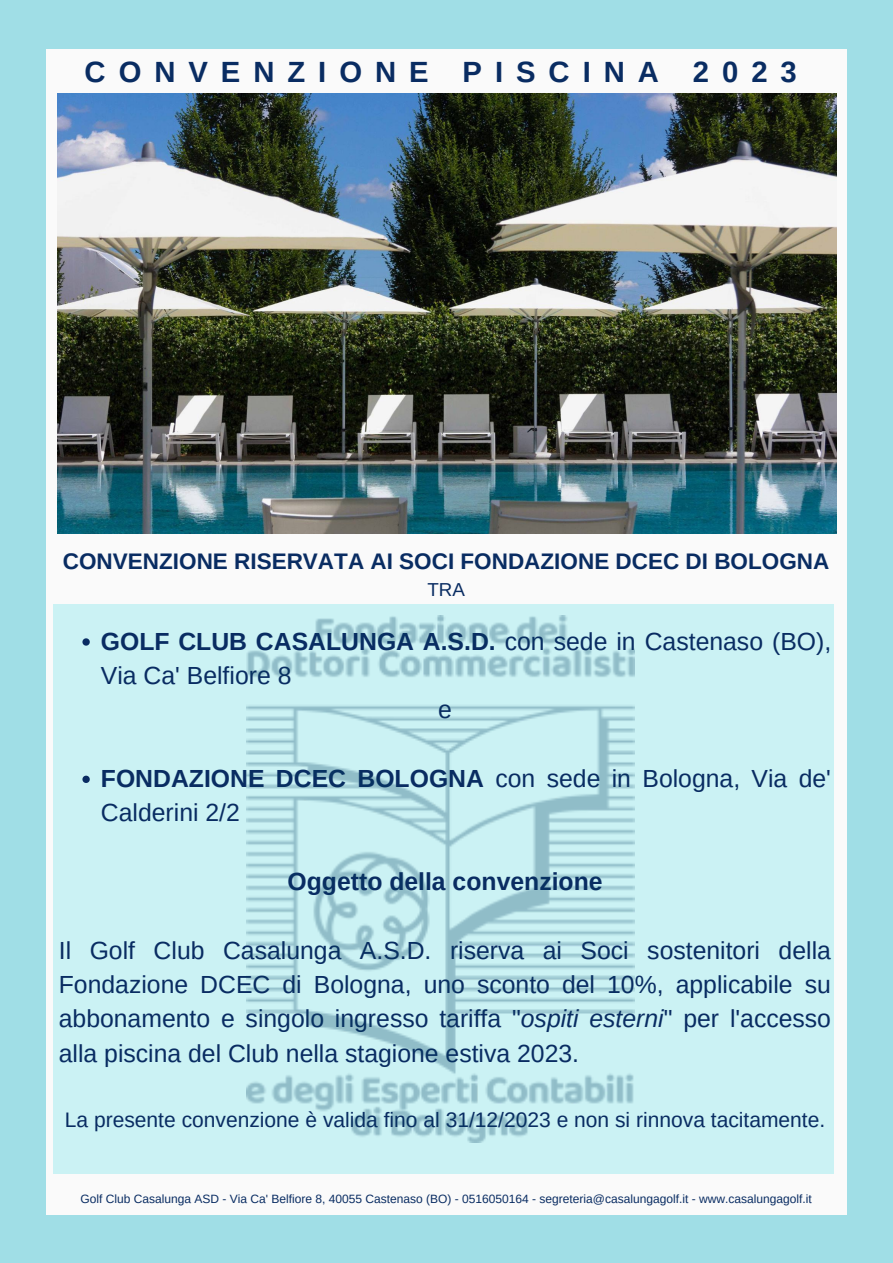
<style>
.page{position:relative;width:893px;height:1263px;background:#a0dee6}
.page>*{position:absolute;margin:0;border:0;box-sizing:border-box;transform-origin:0 0}
.t1{font:700 29.25px "Arimo";letter-spacing:.445em;color:#092c62}
.t2{font:24.75px/34.3px "Arimo";color:#092c62}
.t3{font:700 24.75px "Arimo";color:#092c62}
.t4{font:700 22.5px "Arimo";color:#092c62}
.t5{font:21px "Arimo";color:#092c62}
.t6{font:18.75px "Arimo";color:#092c62}
.t7{font:12px "Arimo";color:#092c62}
.s1{font-weight:700}
.s2{font-style:italic}
</style>
<div class="page">
<div style="left:47px;top:49px;width:800px;height:1165px;background:#fafafa"></div>
<div style="left:53px;top:605px;width:780px;height:569px;background:#cbf2f4"></div>
<img style="left:57px;top:93px;width:779px;height:440px">
<svg style="left:82px;top:638px;width:8px;height:8px"></svg>
<svg style="left:82px;top:776px;width:8px;height:7px"></svg>
<img style="left:247px;top:616px;width:387px;height:526px">
<p class="t1" style="left:85px;top:55px;width:714px">CONVENZIONE PISCINA 2023</p>
<p class="t4" style="left:63px;top:548px;width:768px">CONVENZIONE RISERVATA AI SOCI FONDAZIONE DCEC DI BOLOGNA</p>
<p class="t6" style="left:427px;top:578px;width:39px">TRA</p>
<p class="t2" style="left:101px;top:624px;width:732px"><span class="s1">GOLF CLUB CASALUNGA A.S.D.</span> con sede in Castenaso (BO),<br>Via Ca' Belfiore 8</p>
<p class="t2" style="left:438px;top:692px;width:15px">e</p>
<p class="t2" style="left:101px;top:761px;width:731px"><span class="s1">FONDAZIONE DCEC BOLOGNA</span> con sede in Bologna, Via de'<br>Calderini 2/2</p>
<p class="t3" style="left:287px;top:867px;width:316px">Oggetto della convenzione</p>
<p class="t2" style="left:59px;top:933px;width:774px;text-align:justify">Il Golf Club Casalunga A.S.D. riserva ai Soci sostenitori della Fondazione DCEC di Bologna, uno sconto del 10%, applicabile su abbonamento e singolo ingresso tariffa "<span class="s2">ospiti esterni</span>" per l'accesso alla piscina del Club nella stagione estiva 2023.</p>
<p class="t5" style="left:65px;top:1108px;width:762px">La presente convenzione è valida fino al 31/12/2023 e non si rinnova tacitamente.</p>
<p class="t7" style="left:80px;top:1192px;width:733px">Golf Club Casalunga ASD - Via Ca' Belfiore 8, 40055 Castenaso (BO) - 0516050164 - segreteria@casalungagolf.it - www.casalungagolf.it</p>
</div>
